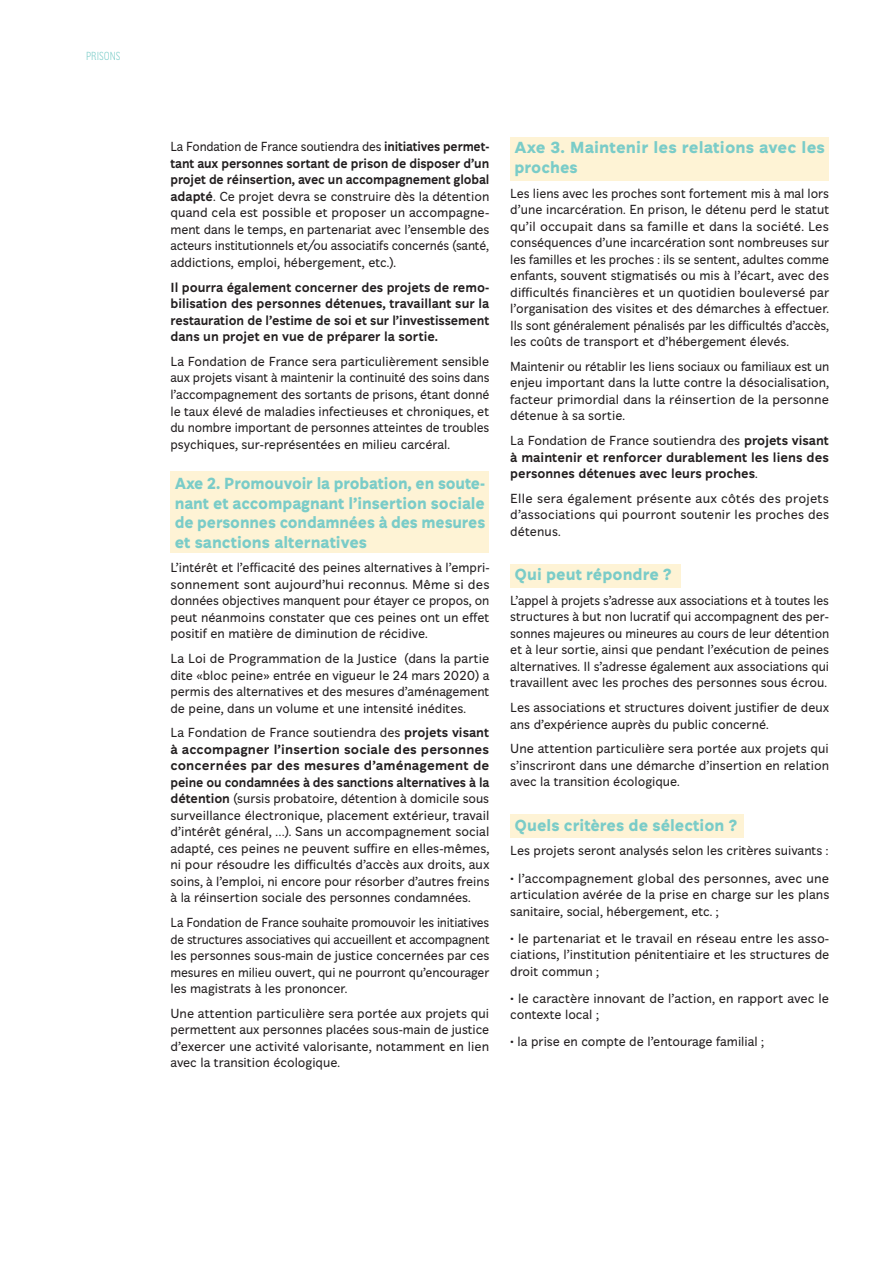
<style>
.page{position:relative;width:893px;height:1263px;background:#fff}
.page>*{position:absolute;margin:0;border:0;box-sizing:border-box;transform-origin:0 0}
.t1{font:800 16.5px/19.5px "Fondation";color:#7accc8}
.t2{font:13.5px/16.5px "Fondation";color:#231f20;text-align:justify}
.t3{font:13.5px/16.5px "Fondation";color:#231f20;text-align:justify;scale:.96 1}
.t4{font:700 13.5px/16.5px "Fondation";color:#231f20;text-align:justify}
.t5{font:300 12px "Fondation Condensed";color:#7accc8}
.s1{font-weight:700}
.s2{font-weight:400}
</style>
<div class="page">
<div style="left:510px;top:814px;width:234px;height:24px;background:#fef3d5"></div>
<div style="left:510px;top:137px;width:319px;height:43px;background:#fef3d5"></div>
<div style="left:170px;top:471px;width:319px;height:82px;background:#fef3d5"></div>
<div style="left:510px;top:564px;width:170px;height:23px;background:#fef3d5"></div>
<p class="t5" style="left:86px;top:49px;width:36px">PRISONS</p>
<p class="t3" style="left:170px;top:139px;width:334px">La Fondation de France soutiendra des <span class="s1">initiatives permet&shy;tant aux personnes sortant de prison de disposer d’un projet de réinsertion, avec un accompagnement global adapté</span>. Ce projet devra se construire dès la détention quand cela est possible et proposer un accompagne&shy;ment dans le temps, en partenariat avec l’ensemble des acteurs institutionnels et/ou associatifs concernés (santé, addictions, emploi, hébergement, etc.).</p>
<p class="t4" style="left:170px;top:279px;width:320px">Il pourra également concerner des projets de remo&shy;bilisation des personnes détenues, travaillant sur la restauration de l’estime de soi et sur l’investissement dans un projet en vue de préparer la sortie.</p>
<p class="t2" style="left:170px;top:353px;width:321px">La Fondation de France sera particulièrement sensible aux projets visant à maintenir la continuité des soins dans l’accompagnement des sortants de prisons, étant donné le taux élevé de maladies infectieuses et chroniques, et du nombre important de personnes atteintes de troubles psychiques, sur-représentées en milieu carcéral.</p>
<p class="t1" style="left:175px;top:474px;width:312px;text-align:justify">Axe 2. Promouvoir la probation, en soute&shy;nant et accompagnant l’insertion sociale de personnes condamnées à des mesures et sanctions alternatives</p>
<p class="t2" style="left:170px;top:560px;width:321px">L’intérêt et l’efficacité des peines alternatives à l’empri&shy;sonnement sont aujourd’hui reconnus. Même si des données objectives manquent pour étayer ce propos, on peut néanmoins constater que ces peines ont un effet positif en matière de diminution de récidive.</p>
<p class="t2" style="left:170px;top:650px;width:320px">La Loi de Programmation de la Justice (dans la partie dite «bloc peine» entrée en vigueur le 24 mars 2020) a permis des alternatives et des mesures d’aménagement de peine, dans un volume et une intensité inédites.</p>
<p class="t2" style="left:170px;top:725px;width:321px">La Fondation de France soutiendra des <span class="s1">projets visant à accompagner l’insertion sociale des personnes concernées par des mesures d’aménagement de peine ou condamnées à des sanctions alternatives à la détention</span> (sursis probatoire, détention à domicile sous surveillance électronique, placement extérieur, travail d’intérêt général, …). Sans un accompagnement social adapté, ces peines ne peuvent suffire en elles-mêmes, ni pour résoudre les difficultés d’accès aux droits, aux soins, à l’emploi, ni encore pour résorber d’autres freins à la réinsertion sociale des personnes condamnées.</p>
<p class="t3" style="left:170px;top:914px;width:334px">La Fondation de France souhaite promouvoir les initiatives de structures associatives qui accueillent et accompagnent les personnes sous-main de justice concernées par ces mesures en milieu ouvert, qui ne pourront qu’encourager les magistrats à les prononcer.</p>
<p class="t2" style="left:170px;top:1005px;width:320px">Une attention particulière sera portée aux projets qui permettent aux personnes placées sous-main de justice d’exercer une activité valorisante, notamment en lien avec la transition écologique.</p>
<p class="t1" style="left:514px;top:139px;width:312px">Axe 3. Maintenir les relations avec les proches</p>
<p class="t2" style="left:510px;top:185px;width:320px">Les liens avec les proches sont fortement mis à mal lors d’une incarcération. En prison, le détenu perd le statut qu’il occupait dans sa famille et dans la société. Les conséquences d’une incarcération sont nombreuses sur les familles et les proches : ils se sentent, adultes comme enfants, souvent stigmatisés ou mis à l’écart, avec des difficultés financières et un quotidien bouleversé par l’organisation des visites et des démarches à effectuer.<br>Ils sont généralement pénalisés par les difficultés d’accès, les coûts de transport et d’hébergement élevés.</p>
<p class="t2" style="left:510px;top:358px;width:321px">Maintenir ou rétablir les liens sociaux ou familiaux est un enjeu important dans la lutte contre la désocialisation, facteur primordial dans la réinsertion de la personne détenue à sa sortie.</p>
<p class="t4" style="left:510px;top:433px;width:320px"><span class="s2">La Fondation de France soutiendra des</span> projets visant à maintenir et renforcer durablement les liens des personnes détenues avec leurs proches<span class="s2">.</span></p>
<p class="t2" style="left:510px;top:490px;width:320px">Elle sera également présente aux côtés des projets d’associations qui pourront soutenir les proches des détenus.</p>
<p class="t1" style="left:514px;top:565px;width:159px">Qui peut répondre ?</p>
<p class="t2" style="left:510px;top:592px;width:320px">L’appel à projets s’adresse aux associations et à toutes les structures à but non lucratif qui accompagnent des per&shy;sonnes majeures ou mineures au cours de leur détention et à leur sortie, ainsi que pendant l’exécution de peines alternatives. Il s’adresse également aux associations qui travaillent avec les proches des personnes sous écrou.</p>
<p class="t2" style="left:510px;top:700px;width:320px">Les associations et structures doivent justifier de deux ans d’expérience auprès du public concerné.</p>
<p class="t2" style="left:510px;top:741px;width:320px">Une attention particulière sera portée aux projets qui s’inscriront dans une démarche d’insertion en relation avec la transition écologique.</p>
<p class="t1" style="left:514px;top:816px;width:224px">Quels critères de sélection ?</p>
<p class="t2" style="left:510px;top:843px;width:320px">Les projets seront analysés selon les critères suivants :</p>
<p class="t2" style="left:510px;top:870px;width:321px">• l’accompagnement global des personnes, avec une articulation avérée de la prise en charge sur les plans sanitaire, social, hébergement, etc. ;</p>
<p class="t2" style="left:510px;top:930px;width:321px">• le partenariat et le travail en réseau entre les asso&shy;ciations, l’institution pénitentiaire et les structures de droit commun ;</p>
<p class="t2" style="left:510px;top:990px;width:320px">• le caractère innovant de l’action, en rapport avec le contexte local ;</p>
<p class="t2" style="left:510px;top:1034px;width:255px">• la prise en compte de l’entourage familial ;</p>
</div>
